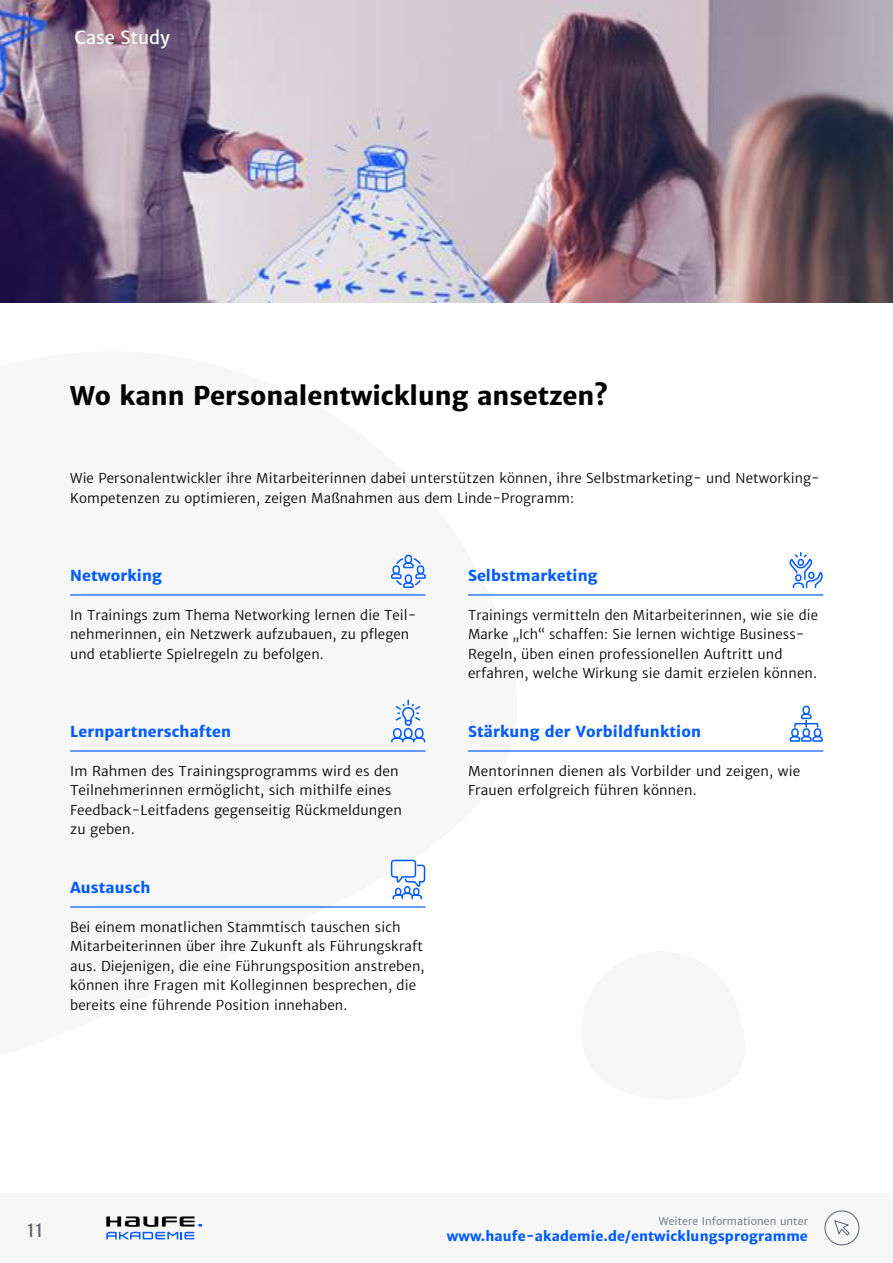
<style>
.page{position:relative;width:893px;height:1263px;background:#fff}
.page>*{position:absolute;margin:0;border:0;box-sizing:border-box;transform-origin:0 0}
.t1{font:700 25.5px "Haufe Merriweather Sans";color:#000}
.t2{font:18px "Haufe Merriweather Sans";color:#fff}
.t3{font:18px "Haufe Merriweather Sans";color:#616872}
.t4{font:700 15px "Haufe Merriweather Sans";letter-spacing:.01em;color:#005bfe}
.t5{font:13.5px/19.5px "Haufe Merriweather Sans Lt";letter-spacing:.01em;color:#000}
.t6{font:700 13.5px "Haufe Merriweather Sans";letter-spacing:.01em;color:#005bfe}
.t7{font:10.5px "Haufe Merriweather Sans Lt";letter-spacing:.01em;color:#616872}
</style>
<div class="page">
<div style="left:0;top:1193px;width:893px;height:70px;background:#f7f7f8"></div>
<svg style="left:106px;top:1216px;width:96px;height:23px"></svg>
<div style="left:824px;top:1210px;width:35px;height:35px;border:1px solid #616872;border-radius:50%"></div>
<svg style="left:834px;top:1220px;width:16px;height:16px"></svg>
<img style="left:0;top:0;width:893px;height:302px">
<hr style="left:70px;top:594px;width:355px;height:2px;background:#005bfe">
<hr style="left:70px;top:750px;width:355px;height:2px;background:#005bfe">
<hr style="left:70px;top:906px;width:355px;height:2px;background:#005bfe">
<hr style="left:468px;top:594px;width:355px;height:2px;background:#005bfe">
<hr style="left:468px;top:750px;width:355px;height:2px;background:#005bfe">
<svg style="left:390px;top:554px;width:36px;height:34px"></svg>
<svg style="left:789px;top:705px;width:34px;height:37px"></svg>
<svg style="left:789px;top:552px;width:34px;height:36px"></svg>
<svg style="left:391px;top:699px;width:35px;height:44px"></svg>
<svg style="left:390px;top:859px;width:36px;height:41px"></svg>
<h2 class="t2" style="left:74px;top:26px;width:97px">Case Study</h2>
<h1 class="t1" style="left:70px;top:380px;width:539px">Wo kann Personalentwicklung ansetzen?</h1>
<p class="t5" style="left:70px;top:469px;width:751px">Wie Personalentwickler ihre Mitarbeiterinnen dabei unterstützen können, ihre Selbstmarketing- und Networking-<br>Kompetenzen zu optimieren, zeigen Maßnahmen aus dem Linde-Programm:</p>
<p class="t4" style="left:70px;top:566px;width:93px">Networking</p>
<p class="t5" style="left:70px;top:605px;width:345px">In Trainings zum Thema Networking lernen die Teil&shy;nehmerinnen, ein Netzwerk aufzubauen, zu pflegen und etablierte Spielregeln zu befolgen.</p>
<p class="t4" style="left:70px;top:722px;width:163px">Lernpartnerschaften</p>
<p class="t5" style="left:70px;top:761px;width:333px">Im Rahmen des Trainingsprogramms wird es den Teilnehmerinnen ermöglicht, sich mithilfe eines Feedback-Leitfadens gegenseitig Rückmeldungen zu geben.</p>
<p class="t4" style="left:70px;top:878px;width:82px">Austausch</p>
<p class="t5" style="left:70px;top:917px;width:356px">Bei einem monatlichen Stammtisch tauschen sich Mitarbeiterinnen über ihre Zukunft als Führungskraft aus. Diejenigen, die eine Führungsposition anstreben, können ihre Fragen mit Kolleginnen besprechen, die bereits eine führende Position innehaben.</p>
<p class="t4" style="left:468px;top:566px;width:131px">Selbstmarketing</p>
<p class="t5" style="left:468px;top:605px;width:351px">Trainings vermitteln den Mitarbeiterinnen, wie sie die Marke „Ich“ schaffen: Sie lernen wichtige Business-Regeln, üben einen professionellen Auftritt und erfahren, welche Wirkung sie damit erzielen können.</p>
<p class="t4" style="left:468px;top:722px;width:235px">Stärkung der Vorbildfunktion</p>
<p class="t5" style="left:468px;top:761px;width:334px">Mentorinnen dienen als Vorbilder und zeigen, wie<br>Frauen erfolgreich führen können.</p>
<h2 class="t3" style="left:27px;top:1219px;width:18px">11</h2>
<p class="t7" style="left:659px;top:1214px;width:151px">Weitere Informationen unter</p>
<p class="t6" style="left:447px;top:1228px;width:363px">www.haufe-akademie.de/entwicklungsprogramme</p>
</div>
